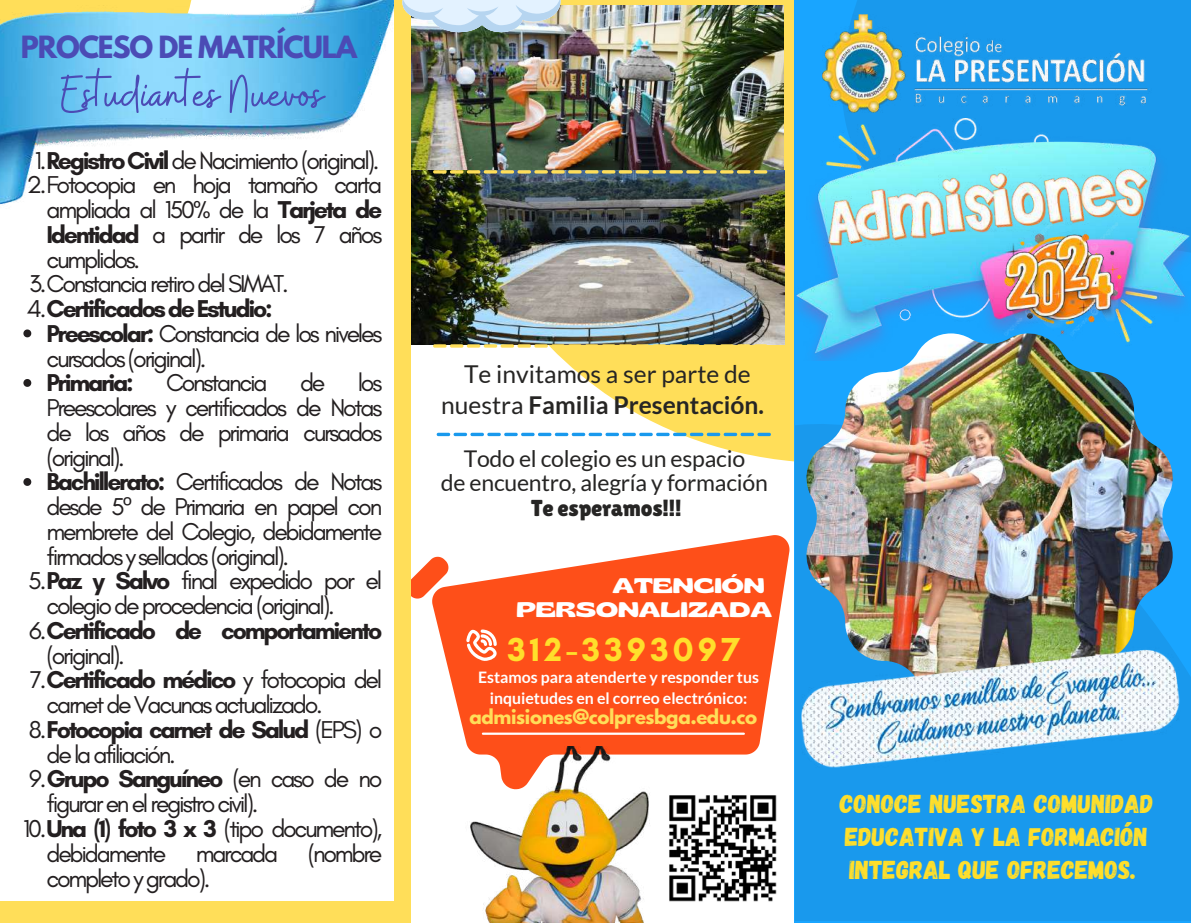
<style>
.page{position:relative;width:1191px;height:923px;background:#fff}
.page>*{position:absolute;margin:0;border:0;box-sizing:border-box;transform-origin:0 0}
.t1{font:53.4px "Buffalo";color:#4b4bb5}
.t2{font:700 33.9px "Glacial Indifference";letter-spacing:.125em;color:#ffdf2b}
.t3{font:700 27.15px "League Spartan";letter-spacing:-.04em;color:#4b4bb5}
.t4{font:25.8px/32.5px "Gagalin";color:#ffdf2b}
.t5{font:24.9px "Glacial Indifference";letter-spacing:-.09em;color:#231f20}
.t6{font:700 24.9px "Glacial Indifference";letter-spacing:-.09em;color:#231f20}
.t7{font:24.6px/30.5px "Lato";color:#262524;text-align:center}
.t8{font:23.1px/24.8px "Lato";letter-spacing:-.01em;color:#262524;text-align:center}
.t9{font:23.1px "Lilita One";letter-spacing:-.01em;color:#262524}
.t10{font:600 expanded 21px/23.5px "Gliker";color:#fff}
.t11{font:700 18.15px "League Spartan";letter-spacing:-.02em;color:#ffde59}
.t12{font:700 15.9px/21.3px "Lato";color:#fff;text-align:center}
.s1{font-weight:700}
.s2{font-weight:400}
.s3{font-family:"Noto Sans"}
</style>
<div class="page">
<img style="left:0;top:0;width:394px;height:205px">
<svg style="left:430px;top:0;width:364px;height:462px"></svg>
<div style="left:0;top:901px;width:397px;height:21px;background:#ffde59"></div>
<div style="left:795px;top:420px;width:395px;height:500px;background:#1999ed"></div>
<div style="left:836px;top:0;width:354px;height:119px;background:#1999ed"></div>
<img style="left:806px;top:360px;width:366px;height:280px">
<svg style="left:432px;top:535px;width:357px;height:220px;fill:#fe4f19"></svg>
<svg style="left:411px;top:553px;width:41px;height:49px"></svg>
<hr style="left:483px;top:732px;width:260px;height:2px;background:#fff">
<svg style="left:466px;top:629px;width:30px;height:32px"></svg>
<img style="left:411px;top:5px;width:372px;height:165px">
<img style="left:822px;top:15px;width:329px;height:102px">
<img style="left:411px;top:170px;width:373px;height:174px">
<svg style="left:436px;top:433px;width:334px;height:3px"></svg>
<div style="left:394px;top:0;width:17px;height:922px;background:#ffde59"></div>
<img style="left:801px;top:640px;width:385px;height:139px">
<svg style="left:433px;top:344px;width:334px;height:3px"></svg>
<svg style="left:433px;top:170px;width:334px;height:3px"></svg>
<img style="left:402px;top:0;width:161px;height:37px">
<img style="left:436px;top:747px;width:267px;height:175px">
<img style="left:794px;top:119px;width:396px;height:241px">
<img style="left:809px;top:153px;width:342px;height:115px">
<img style="left:664px;top:790px;width:113px;height:114px">
<img style="left:996px;top:214px;width:129px;height:130px">
<svg style="left:23px;top:329px;width:8px;height:8px"></svg>
<svg style="left:23px;top:379px;width:8px;height:8px"></svg>
<svg style="left:23px;top:478px;width:8px;height:8px"></svg>
<p class="t3" style="left:21px;top:34px;width:338px">PROCESO DE MATRÍCULA</p>
<h1 class="t1" style="left:61px;top:60px;width:264px">Estudiantes Nuevos</h1>
<p class="t5" style="left:35px;top:145px;width:346px">1.<span class="s1">Registro Civil</span> de Nacimiento (original).</p>
<p class="t5" style="left:27px;top:170px;width:357px">2.Fotocopia en hoja tamaño carta</p>
<p class="t5" style="left:46px;top:194px;width:337px">ampliada al 150% de la <span class="s1">Tarjeta de</span></p>
<p class="t5" style="left:46px;top:219px;width:337px"><span class="s1">Identidad</span> a partir de los 7 años</p>
<p class="t5" style="left:46px;top:244px;width:95px">cumplidos.</p>
<p class="t5" style="left:29px;top:269px;width:261px">3.Constancia retiro del SIMAT.</p>
<p class="t6" style="left:27px;top:293px;width:247px"><span class="s2">4.</span>Certificados de Estudio:</p>
<p class="t5" style="left:46px;top:318px;width:337px"><span class="s1">Preescolar:</span> Constancia de los niveles</p>
<p class="t5" style="left:46px;top:343px;width:161px">cursados (original).</p>
<p class="t6" style="left:46px;top:368px;width:89px">Primaria:</p>
<p class="t5" style="left:166px;top:368px;width:103px">Constancia</p>
<p class="t5" style="left:300px;top:368px;width:27px">de</p>
<p class="t5" style="left:358px;top:368px;width:26px">los</p>
<p class="t5" style="left:46px;top:392px;width:337px">Preescolares y certificados de Notas</p>
<p class="t5" style="left:46px;top:417px;width:337px">de los años de primaria cursados</p>
<p class="t5" style="left:46px;top:442px;width:80px">(original).</p>
<p class="t5" style="left:46px;top:466px;width:337px"><span class="s1">Bachillerato:</span> Certificados de Notas</p>
<p class="t5" style="left:46px;top:491px;width:337px">desde 5<span class="s3">º</span> de Primaria en papel con</p>
<p class="t5" style="left:46px;top:516px;width:337px">membrete del Colegio, debidamente</p>
<p class="t5" style="left:46px;top:541px;width:244px">firmados y sellados (original).</p>
<p class="t5" style="left:28px;top:565px;width:355px">5.<span class="s1">Paz y Salvo</span> final expedido por el</p>
<p class="t5" style="left:46px;top:590px;width:289px">colegio de procedencia (original).</p>
<p class="t6" style="left:29px;top:615px;width:354px"><span class="s2">6.</span>Certificado de comportamiento</p>
<p class="t5" style="left:46px;top:640px;width:80px">(original).</p>
<p class="t6" style="left:30px;top:664px;width:354px"><span class="s2">7.</span>Certificado médico <span class="s2">y fotocopia del</span></p>
<p class="t5" style="left:46px;top:689px;width:278px">carnet de Vacunas actualizado.</p>
<p class="t6" style="left:29px;top:714px;width:355px"><span class="s2">8.</span>Fotocopia carnet de Salud <span class="s2">(EPS) o</span></p>
<p class="t5" style="left:46px;top:739px;width:131px">de la afiliación.</p>
<p class="t6" style="left:29px;top:763px;width:354px"><span class="s2">9.</span>Grupo Sanguíneo <span class="s2">(en caso de no</span></p>
<p class="t5" style="left:46px;top:788px;width:213px">figurar en el registro civil).</p>
<p class="t5" style="left:23px;top:813px;width:360px">10.<span class="s1">Una (1) foto 3 x 3</span> (tipo documento),</p>
<p class="t5" style="left:46px;top:838px;width:337px">debidamente marcada (nombre</p>
<p class="t5" style="left:46px;top:862px;width:165px">completo y grado).</p>
<p class="t7" style="left:441px;top:358px;width:324px">Te invitamos a ser parte de nuestra <span class="s1">Familia Presentación.</span></p>
<p class="t8" style="left:441px;top:445px;width:328px">Todo el colegio es un espacio<br>de encuentro, alegría y formación</p>
<p class="t9" style="left:531px;top:494px;width:152px">Te esperamos!!!</p>
<p class="t10" style="left:516px;top:573px;width:257px;text-indent:96px">ATENCIÓN<br>PERSONALIZADA</p>
<h2 class="t2" style="left:507px;top:628px;width:234px">312-3393097</h2>
<p class="t12" style="left:478px;top:666px;width:282px">Estamos para atenderte y responder tus inquietudes en el correo electrónico:</p>
<p class="t11" style="left:469px;top:708px;width:289px">admisiones@colpresbga.edu.co</p>
<p class="t4" style="left:839px;top:786px;width:315px">CONOCE NUESTRA COMUNIDAD<br>EDUCATIVA Y LA FORMACIÓN<br>INTEGRAL QUE OFRECEMOS.</p>
</div>
